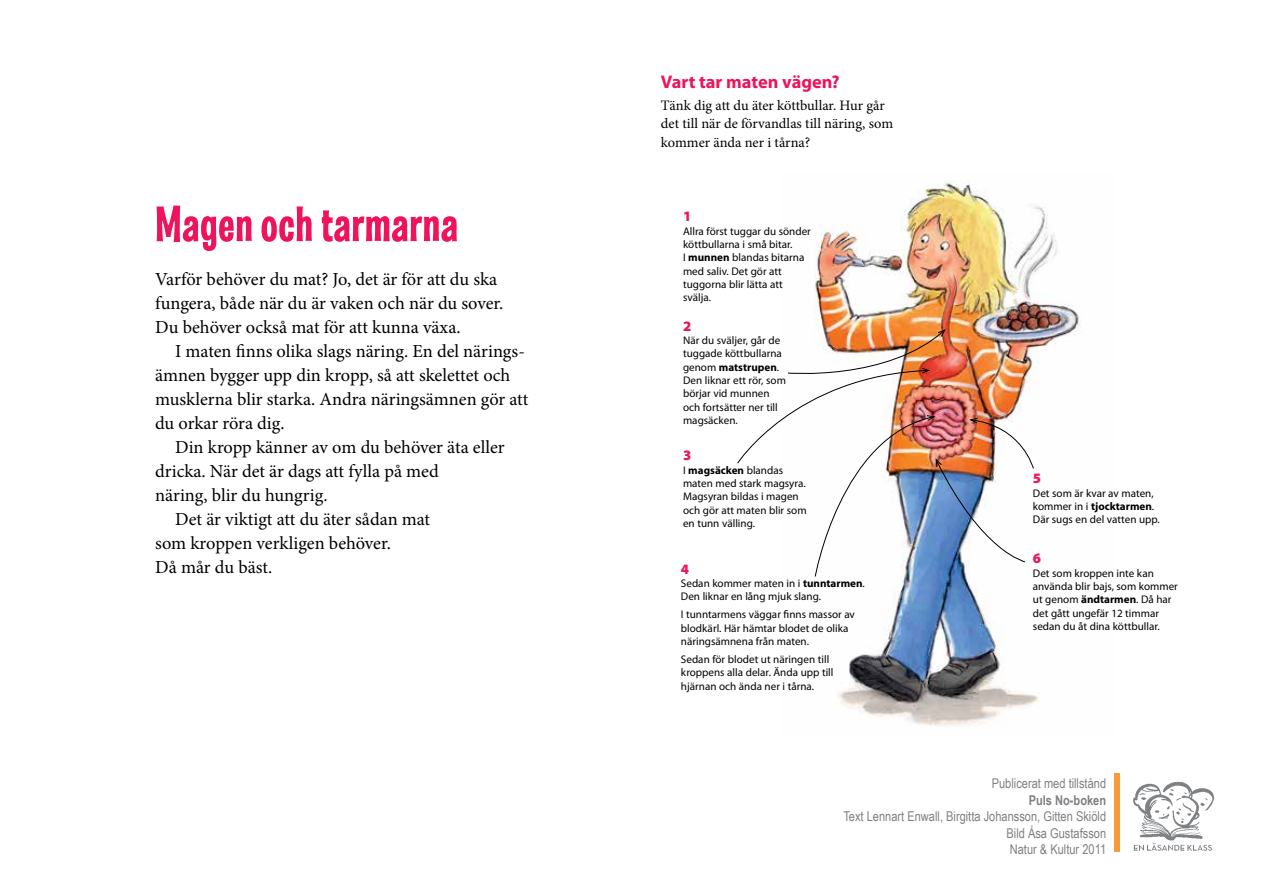
<style>
.page{position:relative;width:1263px;height:893px;background:#fff}
.page>*{position:absolute;margin:0;border:0;box-sizing:border-box;transform-origin:0 0}
.t1{font:50.85px "Las Vegas OT Jackpot";letter-spacing:.015em;color:#ed145b}
.t2{font:18.45px/24px "Minion Pro";letter-spacing:-.005em;color:#000}
.t3{font:700 18.3px "Myriad Pro";letter-spacing:-.005em;color:#ed145b}
.t4{font:14.4px/18.9px "Minion Pro";letter-spacing:-.005em;color:#000}
.t5{font:900 14.4px "Myriad Pro";color:#ed145b}
.t6{font:13.5px/16.5px "Arial Narrow";color:#7e8083;text-align:justify}
.t7{font:700 13.5px "Arial Narrow";color:#7e8083}
.t8{font:11.1px/13.4px "Myriad Pro";color:#000}
.s1{font-weight:700}
</style>
<div class="page">
<img style="left:1133px;top:781px;width:81px;height:70px">
<div style="left:1114px;top:774px;width:6px;height:78px;background:#f89a3a"></div>
<img style="left:814px;top:181px;width:267px;height:545px">
<img style="left:737px;top:329px;width:297px;height:248px">
<h1 class="t1" style="left:155px;top:196px;width:304px">Magen och armarna</h1>
<h2 class="t2" style="left:155px;top:267px;width:350px">Varför behöver du mat? Jo, det är för att du ska fungera, både när du är vaken och när du sover.<br>Du behöver också mat för att kunna växa.</h2>
<h2 class="t2" style="left:155px;top:339px;width:375px;text-indent:20px">I maten finns olika slags näring. En del närings&shy;ämnen bygger upp din kropp, så att skelettet och musklerna blir starka. Andra näringsämnen gör att du orkar röra dig.</h2>
<h2 class="t2" style="left:175px;top:435px;width:331px">Din kropp känner av om du behöver äta eller</h2>
<h2 class="t2" style="left:155px;top:459px;width:285px">dricka. När det är dags att fylla på med</h2>
<h2 class="t2" style="left:155px;top:483px;width:174px">näring, blir du hungrig.</h2>
<h2 class="t2" style="left:175px;top:507px;width:256px">Det är viktigt att du äter sådan mat</h2>
<h2 class="t2" style="left:155px;top:531px;width:237px">som kroppen verkligen behöver.</h2>
<h2 class="t2" style="left:155px;top:555px;width:119px">Då mår du bäst.</h2>
<h3 class="t3" style="left:661px;top:69px;width:180px">Vart tar maten vägen?</h3>
<p class="t4" style="left:661px;top:96px;width:234px">Tänk dig att du äter köttbullar. Hur går det till när de förvandlas till näring, som kommer ända ner i tårna?</p>
<p class="t5" style="left:683px;top:208px;width:10px">1</p>
<p class="t8" style="left:683px;top:224px;width:129px">Allra först tuggar du sönder köttbullarna i små bitar.<br>I <span class="s1">munnen</span> blandas bitarna med saliv. Det gör att tuggorna blir lätta att svälja.</p>
<p class="t5" style="left:683px;top:318px;width:10px">2</p>
<p class="t8" style="left:683px;top:333px;width:104px">När du sväljer, går de tuggade köttbullarna genom <span class="s1">matstrupen</span>.<br>Den liknar ett rör, som börjar vid munnen och fortsätter ner till magsäcken.</p>
<p class="t5" style="left:683px;top:447px;width:10px">3</p>
<p class="t8" style="left:683px;top:463px;width:125px">I <span class="s1">magsäcken</span> blandas maten med stark magsyra.<br>Magsyran bildas i magen och gör att maten blir som en tunn välling.</p>
<p class="t5" style="left:681px;top:561px;width:10px">4</p>
<p class="t8" style="left:681px;top:576px;width:185px">Sedan kommer maten in i <span class="s1">tunntarmen</span>.<br>Den liknar en lång mjuk slang.</p>
<p class="t8" style="left:681px;top:608px;width:176px">I tunntarmens väggar finns massor av blodkärl. Här hämtar blodet de olika näringsämnena från maten.</p>
<p class="t8" style="left:681px;top:652px;width:154px">Sedan för blodet ut näringen till kroppens alla delar. Ända upp till hjärnan och ända ner i tårna.</p>
<p class="t5" style="left:1033px;top:470px;width:10px">5</p>
<p class="t8" style="left:1033px;top:486px;width:128px">Det som är kvar av maten, kommer in i <span class="s1">tjocktarmen</span>.<br>Där sugs en del vatten upp.</p>
<p class="t5" style="left:1033px;top:550px;width:10px">6</p>
<p class="t8" style="left:1033px;top:566px;width:146px">Det som kroppen inte kan använda blir bajs, som kommer ut genom <span class="s1">ändtarmen</span>. Då har det gått ungefär 12 timmar sedan du åt dina köttbullar.</p>
<p class="t6" style="left:992px;top:774px;width:116px">Publicerat med tillstånd</p>
<p class="t7" style="left:1029px;top:789px;width:79px">Puls No-boken</p>
<p class="t6" style="left:1006px;top:807px;width:101px;text-indent:-163px">Text Lennart Enwall, Birgitta Johansson, Gitten Skiöld Bild Åsa Gustafsson Natur &amp; Kultur 2011</p>
</div>
